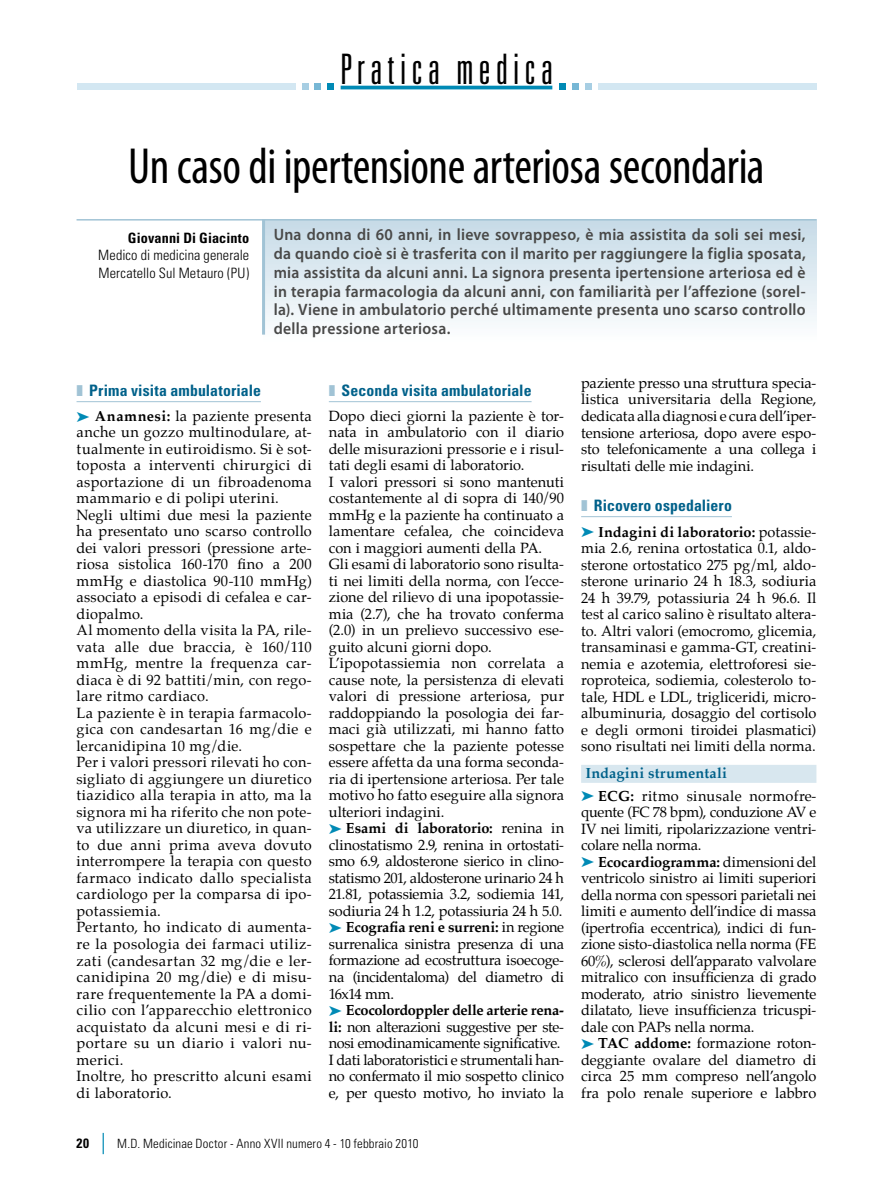
<style>
.page{position:relative;width:893px;height:1191px;background:#fff}
.page>*{position:absolute;margin:0;border:0;box-sizing:border-box;transform-origin:0 0}
.t1{font:condensed 51px "Myriad Pro";letter-spacing:-.01em;color:#000;scale:.95 1}
.t2{font:300 ultra-condensed 42px "Univers";color:#000}
.t3{font:600 16.5px/18.8px "Myriad Pro";letter-spacing:.02em;color:#494948;text-align:justify;scale:.95 1}
.t4{font:700 condensed 15.75px "Univers";letter-spacing:.005em;color:#00618a}
.t5{font:14.55px/16.5px "Palatino";letter-spacing:.01em;color:#000}
.t6{font:300 condensed 14.25px/17.2px "Univers";letter-spacing:.01em;color:#000}
.t7{font:700 condensed 14.25px "Univers";letter-spacing:.005em;color:#000}
.t8{font:700 condensed 13.5px "Univers";color:#000}
.t9{font:300 condensed 12.75px "Univers";letter-spacing:.015em;color:#000}
.s1{color:#a1c3d5}
.s2{color:#008ab5}
.s3{font-weight:700}
.s4{font-weight:700;color:#00618a}
</style>
<div class="page">
<hr style="left:341px;top:86px;width:211px;height:3px;background:#008ab5">
<div style="left:327px;top:83px;width:7px;height:6px;background:#008ab5"></div>
<svg style="left:315px;top:83px;width:6px;height:6px"></svg>
<svg style="left:302px;top:83px;width:6px;height:6px"></svg>
<div style="left:77px;top:83px;width:219px;height:6px;background:#d3e7f2"></div>
<svg style="left:585px;top:83px;width:6px;height:6px"></svg>
<svg style="left:572px;top:83px;width:6px;height:6px"></svg>
<div style="left:559px;top:83px;width:7px;height:6px;background:#008ab5"></div>
<div style="left:598px;top:83px;width:218px;height:6px;background:#d3e7f2"></div>
<svg style="left:103px;top:1132px;width:1px;height:22px"></svg>
<div style="left:263px;top:219px;width:553px;height:123px;background:linear-gradient(to bottom,#c5dae7,#feffff)"></div>
<hr style="left:77px;top:219px;width:739px;height:1px;background:#a1c3d5">
<hr style="left:262px;top:219px;width:3px;height:115px;background:#a1c3d5">
<hr style="left:77px;top:401px;width:184px;height:1px;background:#a1c3d5">
<hr style="left:329px;top:401px;width:203px;height:1px;background:#a1c3d5">
<hr style="left:581px;top:516px;width:151px;height:1px;background:#a1c3d5">
<div style="left:581px;top:765px;width:235px;height:18px;background:#d8e7ef"></div>
<h2 class="t2" style="left:340px;top:47px;width:214px">Pratica medica</h2>
<h1 class="t1" style="left:128px;top:135px;width:671px">Un caso di ipertensione arteriosa secondaria</h1>
<p class="t3" style="left:274px;top:225px;width:562px">Una donna di 60 anni, in lieve sovrappeso, è mia assistita da soli sei mesi, da quando cioè si è trasferita con il marito per raggiungere la figlia sposata, mia assistita da alcuni anni. La signora presenta ipertensione arteriosa ed è in terapia farmacologia da alcuni anni, con familiarità per l’affezione (sorel&shy;la). Viene in ambulatorio perché ultimamente presenta uno scarso controllo della pressione arteriosa.</p>
<p class="t7" style="left:128px;top:229px;width:123px">Giovanni Di Giacinto</p>
<p class="t6" style="left:98px;top:247px;width:152px">Medico di medicina generale<br>Mercatello Sul Metauro (PU)</p>
<p class="t4" style="left:77px;top:381px;width:186px"><span class="s1">❚</span> Prima visita ambulatoriale</p>
<p class="t5" style="left:77px;top:409px;width:237px"><span class="s2">➤</span> <span class="s3">Anamnesi:</span> la paziente presenta anche un gozzo multinodulare, at&shy;tualmente in eutiroidismo. Si è sot&shy;toposta a interventi chirurgici di asportazione di un fibroadenoma mammario e di polipi uterini.<br>Negli ultimi due mesi la paziente ha presentato uno scarso controllo dei valori pressori (pressione arte&shy;riosa sistolica 160-170 fino a 200 mmHg e diastolica 90-110 mmHg) associato a episodi di cefalea e car&shy;diopalmo.<br>Al momento della visita la PA, rile&shy;vata alle due braccia, è 160/110 mmHg, mentre la frequenza car&shy;diaca è di 92 battiti/min, con rego&shy;lare ritmo cardiaco.<br>La paziente è in terapia farmacolo&shy;gica con candesartan 16 mg/die e lercanidipina 10 mg/die.<br>Per i valori pressori rilevati ho con&shy;sigliato di aggiungere un diuretico tiazidico alla terapia in atto, ma la signora mi ha riferito che non pote&shy;va utilizzare un diuretico, in quan&shy;to due anni prima aveva dovuto interrompere la terapia con questo farmaco indicato dallo specialista cardiologo per la comparsa di ipo&shy;potassiemia.<br>Pertanto, ho indicato di aumenta&shy;re la posologia dei farmaci utiliz&shy;zati (candesartan 32 mg/die e ler&shy;canidipina 20 mg/die) e di misu&shy;rare frequentemente la PA a domi&shy;cilio con l’apparecchio elettronico acquistato da alcuni mesi e di ri&shy;portare su un diario i valori nu&shy;merici.<br>Inoltre, ho prescritto alcuni esami di laboratorio.</p>
<p class="t4" style="left:329px;top:381px;width:204px"><span class="s1">❚</span> Seconda visita ambulatoriale</p>
<p class="t5" style="left:329px;top:409px;width:237px">Dopo dieci giorni la paziente è tor&shy;nata in ambulatorio con il diario delle misurazioni pressorie e i risul&shy;tati degli esami di laboratorio.<br>I valori pressori si sono mantenuti costantemente al di sopra di 140/90 mmHg e la paziente ha continuato a lamentare cefalea, che coincideva con i maggiori aumenti della PA.<br>Gli esami di laboratorio sono risulta&shy;ti nei limiti della norma, con l’ecce&shy;zione del rilievo di una ipopotassie&shy;mia (2.7), che ha trovato conferma (2.0) in un prelievo successivo ese&shy;guito alcuni giorni dopo.<br>L’ipopotassiemia non correlata a cause note, la persistenza di elevati valori di pressione arteriosa, pur raddoppiando la posologia dei far&shy;maci già utilizzati, mi hanno fatto sospettare che la paziente potesse essere affetta da una forma seconda&shy;ria di ipertensione arteriosa. Per tale motivo ho fatto eseguire alla signora ulteriori indagini.<br><span class="s2">➤</span> <span class="s3">Esami di laboratorio:</span> renina in clinostatismo 2.9, renina in ortostati&shy;smo 6.9, aldosterone sierico in clino&shy;statismo 201, aldosterone urinario 24 h 21.81, potassiemia 3.2, sodiemia 141, sodiuria 24 h 1.2, potassiuria 24 h 5.0. <span class="s2">➤</span> <span class="s3">Ecografia reni e surreni:</span> in regione surrenalica sinistra presenza di una formazione ad ecostruttura isoecoge&shy;na (incidentaloma) del diametro di 16x14 mm.<br><span class="s2">➤</span> <span class="s3">Ecocolordoppler delle arterie rena&shy;li:</span> non alterazioni suggestive per ste&shy;nosi emodinamicamente significative.<br>I dati laboratoristici e strumentali han&shy;no confermato il mio sospetto clinico e, per questo motivo, ho inviato la</p>
<p class="t8" style="left:77px;top:1135px;width:14px">20</p>
<p class="t9" style="left:117px;top:1136px;width:303px">M.D. Medicinae Doctor - Anno XVII numero 4 - 10 febbraio 2010</p>
<p class="t5" style="left:581px;top:376px;width:237px;text-align:justify">paziente presso una struttura specia&shy;listica universitaria della Regione, dedicata alla diagnosi e cura dell’iper&shy;tensione arteriosa, dopo avere espo&shy;sto telefonicamente a una collega i risultati delle mie indagini.</p>
<p class="t4" style="left:581px;top:496px;width:152px"><span class="s1">❚</span> Ricovero ospedaliero</p>
<p class="t5" style="left:581px;top:524px;width:237px;text-align:justify"><span class="s2">➤</span> <span class="s3">Indagini di laboratorio:</span> potassie&shy;mia 2.6, renina ortostatica 0.1, aldo&shy;sterone ortostatico 275 pg/ml, aldo&shy;sterone urinario 24 h 18.3, sodiuria 24 h 39.79, potassiuria 24 h 96.6. Il test al carico salino è risultato altera&shy;to. Altri valori (emocromo, glicemia, transaminasi e gamma-GT, creatini&shy;nemia e azotemia, elettroforesi sie&shy;roproteica, sodiemia, colesterolo to&shy;tale, HDL e LDL, trigliceridi, micro&shy;albuminuria, dosaggio del cortisolo e degli ormoni tiroidei plasmatici) sono risultati nei limiti della norma.</p>
<p class="t5" style="left:581px;top:763px;width:237px;line-height:22.5px"><span class="s4">Indagini strumentali<br></span><span class="s2">➤</span> <span class="s3">ECG:</span> ritmo sinusale normofre-</p>
<p class="t5" style="left:581px;top:805px;width:237px">quente (FC 78 bpm), conduzione AV e IV nei limiti, ripolarizzazione ventri&shy;colare nella norma.<br><span class="s2">➤</span> <span class="s3">Ecocardiogramma:</span> dimensioni del ventricolo sinistro ai limiti superiori della norma con spessori parietali nei limiti e aumento dell’indice di massa (ipertrofia eccentrica), indici di fun&shy;zione sisto-diastolica nella norma (FE 60%), sclerosi dell’apparato valvolare mitralico con insufficienza di grado moderato, atrio sinistro lievemente dilatato, lieve insufficienza tricuspi&shy;dale con PAPs nella norma.<br><span class="s2">➤</span> <span class="s3">TAC addome:</span> formazione roton&shy;deggiante ovalare del diametro di circa 25 mm compreso nell’angolo fra polo renale superiore e labbro</p>
</div>
